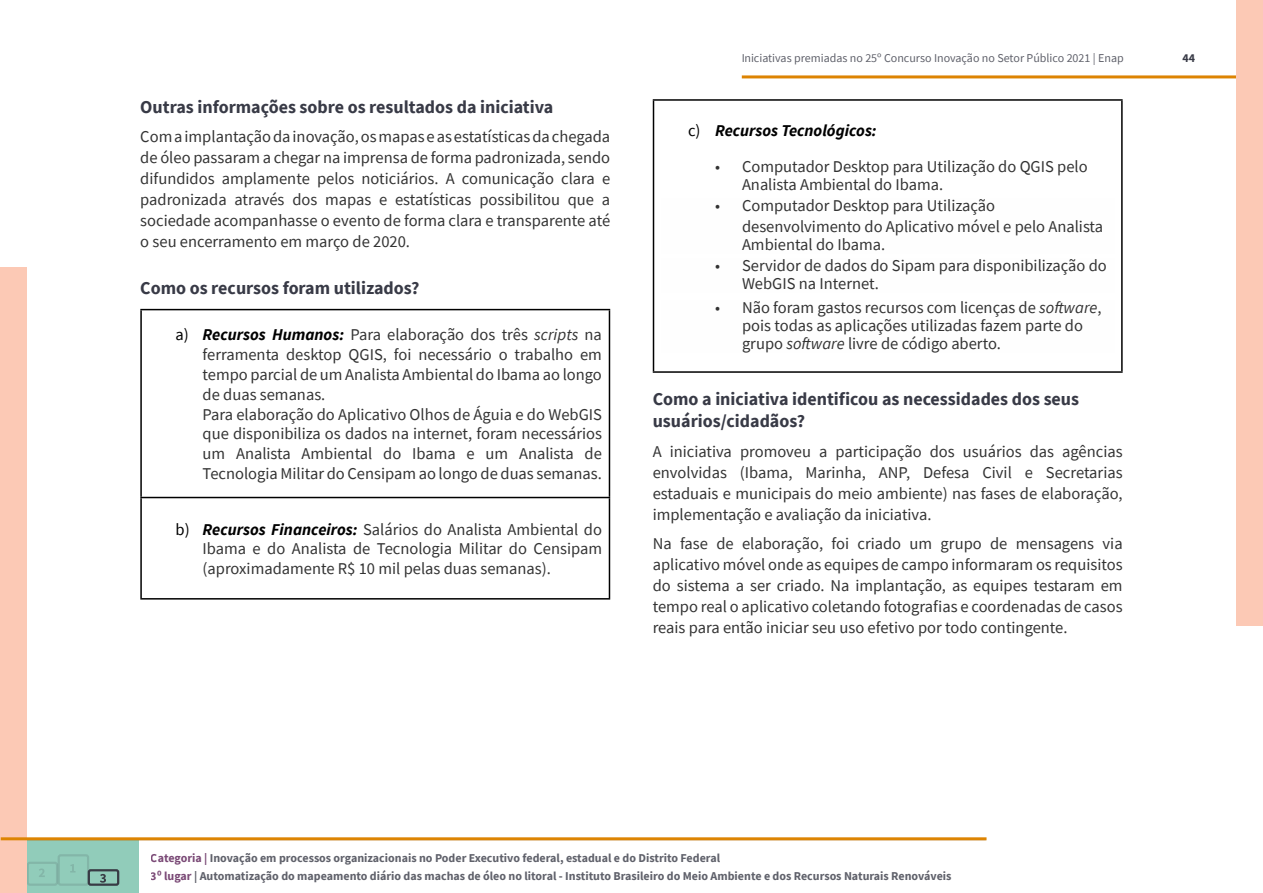
<style>
.page{position:relative;width:1263px;height:893px;background:#fff}
.page>*{position:absolute;margin:0;border:0;box-sizing:border-box;transform-origin:0 0}
.t1{font:700 18px/21.6px "Source Sans Pro";color:#383a46}
.t2{font:16.5px/21px "Source Sans Pro";color:#333}
.t3{font:italic 700 16.5px "Source Sans Pro";color:#000}
.t4{font:700 12px/18px "Source Sans Pro";color:#383a46}
.t5{font:12px "Source Sans Pro";color:#383a46}
.s1{color:#000}
.s2{font-weight:700;font-style:italic;color:#000}
.s3{font-style:italic}
.s4{font-weight:400;font-style:normal}
.s5{color:#591c54}
</style>
<div class="page">
<div style="left:0;top:841px;width:138px;height:52px;background:#91ccba"></div>
<div style="left:58px;top:854px;width:31px;height:32px;border:2px solid #383b45;border-radius:2px"></div>
<svg style="left:70px;top:864px;width:6px;height:8px"></svg>
<div style="left:88px;top:869px;width:31px;height:17px;border:2px solid #383b45;border-radius:2px"></div>
<svg style="left:100px;top:874px;width:6px;height:9px"></svg>
<div style="left:27px;top:862px;width:31px;height:24px;border:2px solid #383b45;border-radius:2px"></div>
<svg style="left:39px;top:868px;width:6px;height:9px"></svg>
<hr style="left:0;top:838px;width:986px;height:3px;background:#383b45">
<div style="left:0;top:268px;width:27px;height:625px;background:#fcc9b5"></div>
<hr style="left:1px;top:837px;width:985px;height:3px;background:#dd8402">
<hr style="left:742px;top:75px;width:521px;height:3px;background:#dd8402">
<div style="left:1237px;top:0;width:26px;height:625px;background:#fcc9b5"></div>
<hr style="left:140px;top:309px;width:470px;height:1px;background:#000">
<hr style="left:140px;top:497px;width:470px;height:1px;background:#000">
<hr style="left:140px;top:598px;width:470px;height:2px;background:#000">
<hr style="left:140px;top:310px;width:2px;height:187px;background:#000">
<hr style="left:140px;top:498px;width:2px;height:100px;background:#000">
<hr style="left:609px;top:310px;width:1px;height:187px;background:#000">
<hr style="left:609px;top:498px;width:1px;height:100px;background:#000">
<hr style="left:653px;top:99px;width:470px;height:2px;background:#000">
<hr style="left:653px;top:371px;width:470px;height:2px;background:#000">
<hr style="left:653px;top:101px;width:1px;height:270px;background:#000">
<hr style="left:1121px;top:101px;width:2px;height:270px;background:#000">
<p class="t1" style="left:140px;top:96px;width:414px">Outras informações sobre os resultados da iniciativa</p>
<p class="t2" style="left:140px;top:126px;width:471px;text-align:justify">Com a implantação da inovação, os mapas e as estatísticas da chegada de óleo passaram a chegar na imprensa de forma padronizada, sendo difundidos amplamente pelos noticiários. A comunicação clara e padronizada através dos mapas e estatísticas possibilitou que a sociedade acompanhasse o evento de forma clara e transparente até o seu encerramento em março de 2020.</p>
<p class="t1" style="left:140px;top:277px;width:281px">Como os recursos foram utilizados?</p>
<p class="t2" style="left:203px;top:325px;width:401px;line-height:19.8px;text-indent:-27px"><span class="s1">a)</span> <span class="s2">Recursos Humanos:</span> Para elaboração dos três <span class="s3">scripts</span> na ferramenta desktop QGIS, foi necessário o trabalho em tempo parcial de um Analista Ambiental do Ibama ao longo de duas semanas.<br>Para elaboração do Aplicativo Olhos de Águia e do WebGIS que disponibiliza os dados na internet, foram necessários um Analista Ambiental do Ibama e um Analista de Tecnologia Militar do Censipam ao longo de duas semanas.</p>
<p class="t2" style="left:203px;top:519px;width:401px;line-height:19.8px;text-align:justify;text-indent:-27px"><span class="s1">b)</span> <span class="s2">Recursos Financeiros:</span> Salários do Analista Ambiental do Ibama e do Analista de Tecnologia Militar do Censipam (aproximadamente R$ 10 mil pelas duas semanas).</p>
<p class="t5" style="left:741px;top:51px;width:384px">Iniciativas premiadas no 25º Concurso Inovação no Setor Público 2021 | Enap</p>
<p class="t4" style="left:1182px;top:49px;width:14px">44</p>
<p class="t3" style="left:688px;top:120px;width:190px"><span class="s4">c)</span> Recursos Tecnológicos:</p>
<p class="t2" style="left:742px;top:157px;width:347px;line-height:18px;text-indent:-27px">• Computador Desktop para Utilização do QGIS pelo<br>Analista Ambiental do Ibama.</p>
<p class="t2" style="left:742px;top:195px;width:363px;text-indent:-27px">• Computador Desktop para Utilização desenvolvimento do Aplicativo móvel e pelo Analista</p>
<p class="t2" style="left:742px;top:234px;width:145px">Ambiental do Ibama.</p>
<p class="t2" style="left:742px;top:256px;width:366px;line-height:18px;text-indent:-27px">• Servidor de dados do Sipam para disponibilização do<br>WebGIS na Internet.</p>
<p class="t2" style="left:742px;top:298px;width:361px;line-height:18px;text-indent:-27px">• Não foram gastos recursos com licenças de <span class="s3">software</span>, pois todas as aplicações utilizadas fazem parte do grupo <span class="s3">software</span> livre de código aberto.</p>
<p class="t1" style="left:653px;top:388px;width:428px">Como a iniciativa identificou as necessidades dos seus usuários/cidadãos?</p>
<p class="t2" style="left:653px;top:440px;width:471px;text-align:justify">A iniciativa promoveu a participação dos usuários das agências envolvidas (Ibama, Marinha, ANP, Defesa Civil e Secretarias estaduais e municipais do meio ambiente) nas fases de elaboração, implementação e avaliação da iniciativa.</p>
<p class="t2" style="left:653px;top:533px;width:471px;text-align:justify">Na fase de elaboração, foi criado um grupo de mensagens via aplicativo móvel onde as equipes de campo informaram os requisitos do sistema a ser criado. Na implantação, as equipes testaram em tempo real o aplicativo coletando fotografias e coordenadas de casos reais para então iniciar seu uso efetivo por todo contingente.</p>
<p class="t4" style="left:151px;top:849px;width:802px"><span class="s5">Categoria |</span> Inovação em processos organizacionais no Poder Executivo federal, estadual e do Distrito Federal<br><span class="s5">3⁰ lugar</span> | Automatização do mapeamento diário das machas de óleo no litoral - Instituto Brasileiro do Meio Ambiente e dos Recursos Naturais Renováveis</p>
</div>
